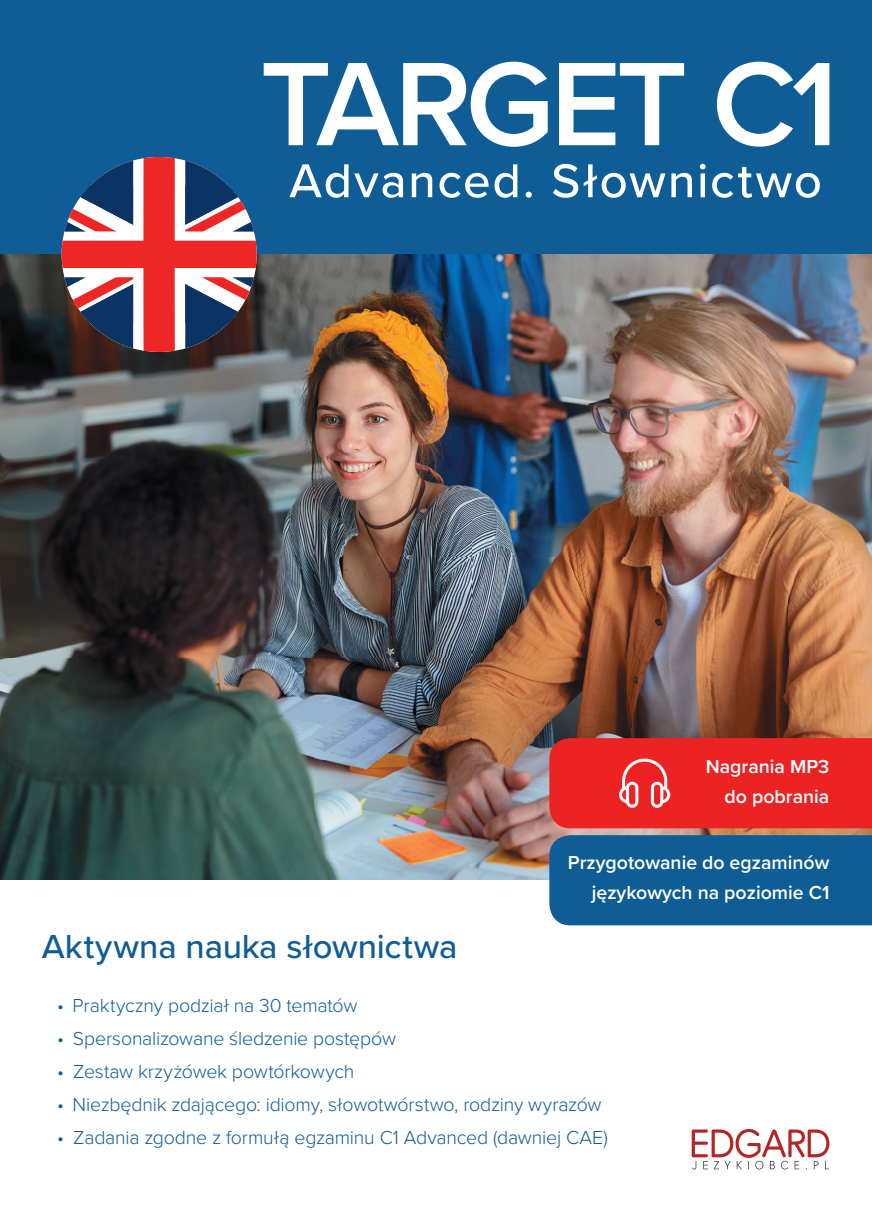
<style>
.page{position:relative;width:872px;height:1212px;background:#fff}
.page>*{position:absolute;margin:0;border:0;box-sizing:border-box;transform-origin:0 0}
.t1{font:500 34.5px "Proxima Nova";color:#0f5d97}
.t2{font:300 19.5px "Proxima Nova";letter-spacing:-.01em;color:#0f5d97}
.t3{font:600 19.5px/30px "Proxima Nova";color:#fff;text-align:right}
</style>
<div class="page">
<div style="left:0;top:0;width:872px;height:861px;background:#0f5d97"></div>
<svg style="left:264px;top:62px;width:565px;height:85px"></svg>
<svg style="left:289px;top:164px;width:531px;height:34px"></svg>
<img style="left:0;top:254px;width:872px;height:625px">
<svg style="left:691px;top:1129px;width:138px;height:40px"></svg>
<div style="left:549px;top:835px;width:323px;height:90px;background:#0f5d97"></div>
<div style="left:549px;top:738px;width:323px;height:90px;background:#ed2323"></div>
<svg style="left:62px;top:157px;width:195px;height:195px;background:#966372"></svg>
<p class="t3" style="left:706px;top:750px;width:125px">Nagrania MP3 do pobrania</p>
<p class="t3" style="left:568px;top:847px;width:263px">Przygotowanie do egzaminów językowych na poziomie C1</p>
<h1 class="t1" style="left:42px;top:920px;width:417px">Aktywna nauka słownictwa</h1>
<p class="t2" style="left:57px;top:991px;width:301px">• Praktyczny podział na 30 tematów</p>
<p class="t2" style="left:57px;top:1024px;width:340px">• Spersonalizowane śledzenie postępów</p>
<p class="t2" style="left:57px;top:1057px;width:299px">• Zestaw krzyżówek powtórkowych</p>
<p class="t2" style="left:57px;top:1090px;width:546px">• Niezbędnik zdającego: idiomy, słowotwórstwo, rodziny wyrazów</p>
<p class="t2" style="left:57px;top:1123px;width:552px">• Zadania zgodne z formułą egzaminu C1 Advanced (dawniej CAE)</p>
</div>
